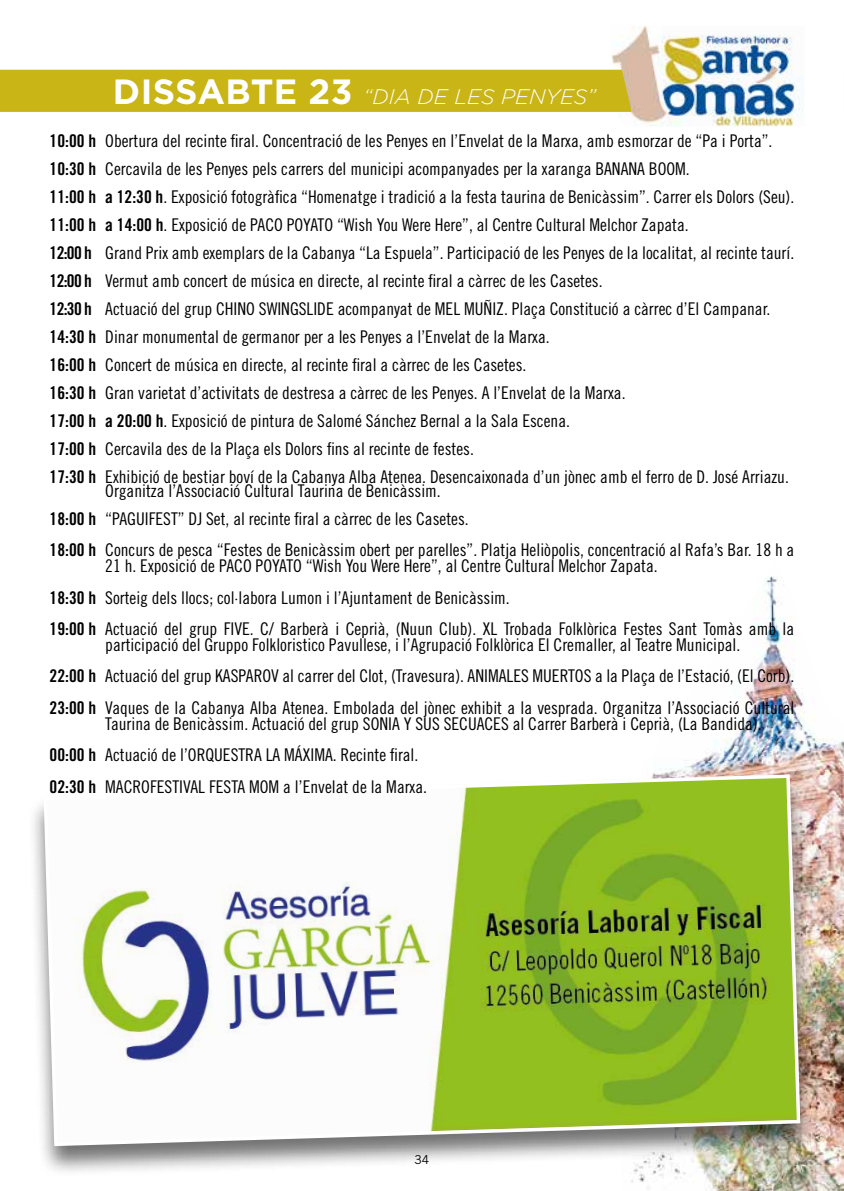
<style>
.page{position:relative;width:844px;height:1191px;background:#fff}
.page>*{position:absolute;margin:0;border:0;box-sizing:border-box;transform-origin:0 0}
.t1{font:italic 300 21px "Gotham";letter-spacing:.01em;color:#fff}
.t2{font:17.5px/28px "Trade Gothic LT Std Cn 18";color:#000}
.t3{font:17.5px/28px "Trade Gothic LT Std Bd Cn 20";color:#000}
.t4{font:12.25px "Trade Gothic LT Std";color:#000}
.s1{font-weight:700;font-style:normal;font-size:35px}
.s2{font-family:"Trade Gothic LT Std Bd Cn 20"}
</style>
<div class="page">
<img style="left:631px;top:576px;width:212px;height:615px">
<div style="left:27px;top:773px;width:789px;height:404px;background:#000;opacity:.55"></div>
<svg style="left:42px;top:772px;width:760px;height:375px"></svg>
<img style="left:610px;top:26px;width:192px;height:100px">
<div style="left:0;top:70px;width:631px;height:42px;background:#c9b516"></div>
<p class="t3" style="left:50px;top:126px;width:48px">10:00 h<br>10:30 h<br>11:00 h<br>11:00 h<br>12:00 h<br>12:00 h<br>12:30 h<br>14:30 h<br>16:00 h<br>16:30 h<br>17:00 h<br>17:00 h<br>17:30 h</p>
<p class="t3" style="left:50px;top:503px;width:48px;line-height:31.5px">18:00 h<br>18:00 h</p>
<p class="t3" style="left:50px;top:581px;width:48px;line-height:31.5px">18:30 h<br>19:00 h</p>
<p class="t3" style="left:50px;top:660px;width:48px;line-height:31.5px">22:00 h<br>23:00 h</p>
<p class="t3" style="left:50px;top:739px;width:48px;line-height:31.5px">00:00 h<br>02:30 h</p>
<p class="t1" style="left:113px;top:85px;width:484px"><span class="s1">DISSABTE 23</span> “DIA DE LES PENYES”</p>
<p class="t2" style="left:105px;top:126px;width:690px">Obertura del recinte firal. Concentració de les Penyes en l’Envelat de la Marxa, amb esmorzar de “Pa i Porta”.<br>Cercavila de les Penyes pels carrers del municipi acompanyades per la xaranga BANANA BOOM.<br><span class="s2">a 12:30 h</span>. Exposició fotogràfica “Homenatge i tradició a la festa taurina de Benicàssim”. Carrer els Dolors (Seu). <span class="s2">a 14:00 h</span>. Exposició de PACO POYATO “Wish You Were Here”, al Centre Cultural Melchor Zapata.<br>Grand Prix amb exemplars de la Cabanya “La Espuela”. Participació de les Penyes de la localitat, al recinte taurí.<br>Vermut amb concert de música en directe, al recinte firal a càrrec de les Casetes.<br>Actuació del grup CHINO SWINGSLIDE acompanyat de MEL MUÑIZ. Plaça Constitució a càrrec d’El Campanar.<br>Dinar monumental de germanor per a les Penyes a l’Envelat de la Marxa.<br>Concert de música en directe, al recinte firal a càrrec de les Casetes.<br>Gran varietat d’activitats de destresa a càrrec de les Penyes. A l’Envelat de la Marxa.<br><span class="s2">a 20:00 h</span>. Exposició de pintura de Salomé Sánchez Bernal a la Sala Escena.<br>Cercavila des de la Plaça els Dolors fins al recinte de festes.<br>Exhibició de bestiar boví de la Cabanya Alba Atenea. Desencaixonada d’un jònec amb el ferro de D. José Arriazu.</p>
<p class="t2" style="left:105px;top:476px;width:365px">Organitza l’Associació Cultural Taurina de Benicàssim. “PAGUIFEST” DJ Set, al recinte firal a càrrec de les Casetes.</p>
<p class="t2" style="left:105px;top:542px;width:690px;line-height:15.8px">Concurs de pesca “Festes de Benicàssim obert per parelles”. Platja Heliòpolis, concentració al Rafa’s Bar. 18 h a<br>21 h. Exposició de PACO POYATO “Wish You Were Here”, al Centre Cultural Melchor Zapata.</p>
<p class="t2" style="left:105px;top:581px;width:690px;line-height:31.5px">Sorteig dels llocs; col·labora Lumon i l’Ajuntament de Benicàssim.<br>Actuació del grup FIVE. C/ Barberà i Ceprià, (Nuun Club). XL Trobada Folklòrica Festes Sant Tomàs amb la</p>
<p class="t2" style="left:105px;top:628px;width:690px;line-height:31.5px">participació del Gruppo Folkloristico Pavullese, i l’Agrupació Folklòrica El Cremaller, al Teatre Municipal.<br>Actuació del grup KASPAROV al carrer del Clot, (Travesura). ANIMALES MUERTOS a la Plaça de l’Estació, (El Corb).<br>Vaques de la Cabanya Alba Atenea. Embolada del jònec exhibit a la vesprada. Organitza l’Associació Cultural</p>
<p class="t2" style="left:105px;top:707px;width:657px;line-height:31.5px">Taurina de Benicàssim. Actuació del grup SONIA Y SUS SECUACES al Carrer Barberà i Ceprià, (La Bandida).<br>Actuació de l’ORQUESTRA LA MÁXIMA. Recinte firal.<br>MACROFESTIVAL FESTA MOM a l’Envelat de la Marxa.</p>
<p class="t4" style="left:414px;top:1152px;width:16px">34</p>
</div>
